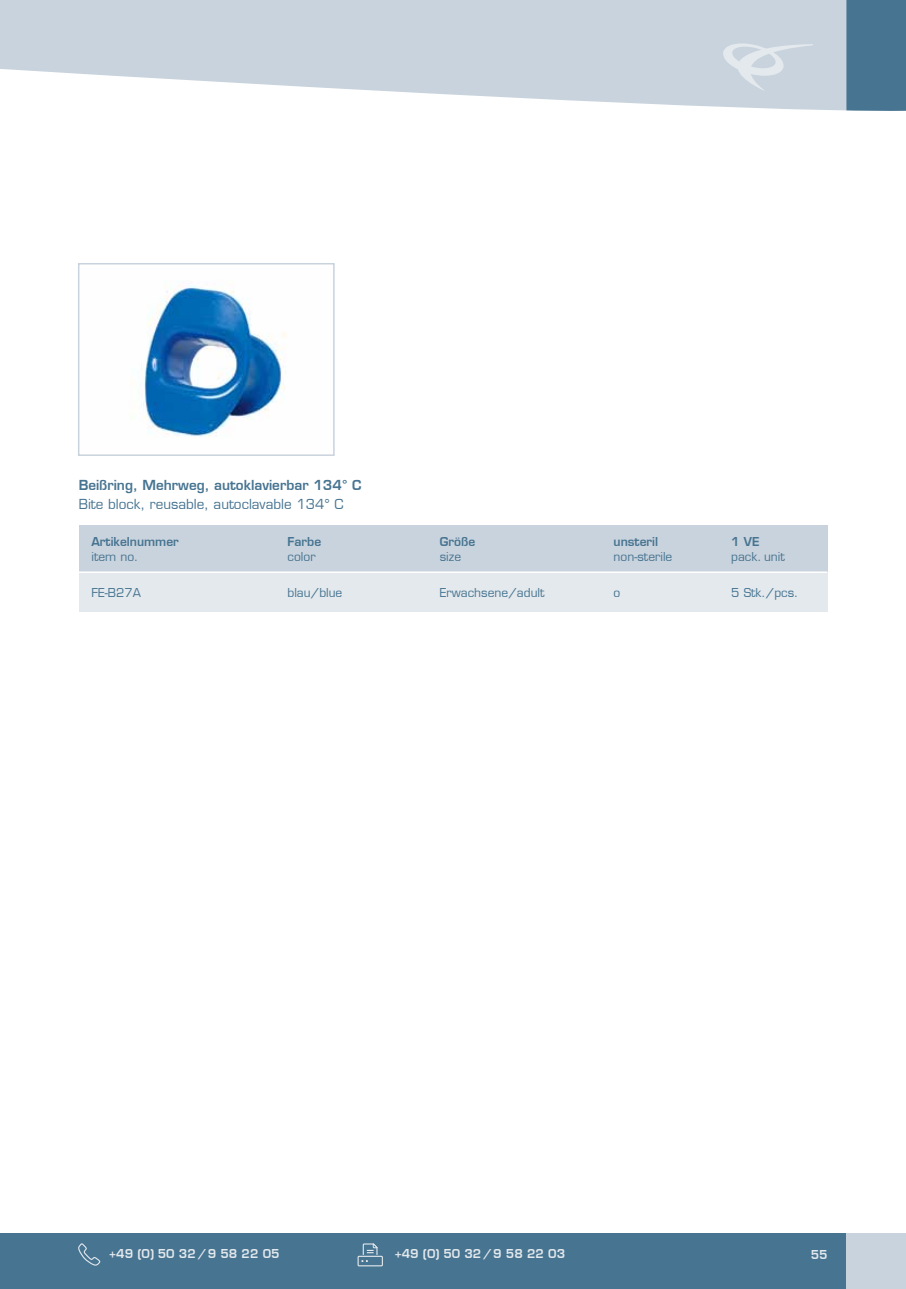
<style>
.page{position:relative;width:906px;height:1289px;background:#fff}
.page>*{position:absolute;margin:0;border:0;box-sizing:border-box;transform-origin:0 0}
.t1{font:600 13.5px "Eurostile";color:#477491}
.t2{font:13.5px "Eurostile";color:#477491}
.t3{font:12px "Eurostile";color:#477491}
.t4{font:600 12px "Eurostile";color:#e3e9ed}
.t5{font:600 12px "Eurostile";color:#477491}
</style>
<div class="page">
<div style="left:0;top:0;width:906px;height:119px;background:#c9d3dd"></div>
<div style="left:846px;top:0;width:60px;height:69px;background:#477491"></div>
<img style="left:131px;top:285px;width:155px;height:153px">
<div style="left:78px;top:263px;width:257px;height:193px;border:2px solid #c9d3dd"></div>
<div style="left:79px;top:572px;width:748px;height:40px;background:#e3e9ed"></div>
<div style="left:79px;top:525px;width:748px;height:47px;background:#c9d3dd"></div>
<hr style="left:79px;top:571px;width:748px;height:2px;background:#fff">
<div style="left:0;top:1233px;width:906px;height:55px;background:#477491"></div>
<div style="left:846px;top:1233px;width:60px;height:55px;background:#c9d3dd"></div>
<svg style="left:78px;top:1243px;width:23px;height:23px"></svg>
<div style="left:357px;top:1255px;width:26px;height:11px;border:1px solid #e3e9ed"></div>
<svg style="left:361px;top:1243px;width:18px;height:18px"></svg>
<svg style="left:723px;top:43px;width:90px;height:26px"></svg>
<svg style="left:0;top:69px;width:906px;height:50px;fill:#fff"></svg>
<p class="t1" style="left:79px;top:476px;width:284px">Beißring, Mehrweg, autoklavierbar 134° C</p>
<p class="t2" style="left:79px;top:496px;width:266px">Bite block, reusable, autoclavable 134° C</p>
<p class="t5" style="left:440px;top:534px;width:37px">Größe</p>
<p class="t3" style="left:440px;top:549px;width:23px">size</p>
<p class="t5" style="left:287px;top:534px;width:35px">Farbe</p>
<p class="t3" style="left:287px;top:549px;width:30px">color</p>
<p class="t3" style="left:287px;top:585px;width:56px">blau/blue</p>
<p class="t5" style="left:613px;top:534px;width:46px">unsteril</p>
<p class="t3" style="left:613px;top:549px;width:60px">non-sterile</p>
<p class="t3" style="left:613px;top:585px;width:8px">o</p>
<p class="t5" style="left:91px;top:534px;width:89px">Artikelnummer</p>
<p class="t3" style="left:91px;top:549px;width:48px">item no.</p>
<p class="t5" style="left:731px;top:534px;width:30px">1 VE</p>
<p class="t3" style="left:731px;top:549px;width:55px">pack. unit</p>
<p class="t3" style="left:91px;top:585px;width:51px">FE-B27A</p>
<p class="t3" style="left:731px;top:585px;width:69px">5 Stk./pcs.</p>
<p class="t3" style="left:440px;top:585px;width:106px">Erwachsene/adult</p>
<p class="t4" style="left:109px;top:1246px;width:172px">+49 (0) 50 32 / 9 58 22 05</p>
<p class="t4" style="left:395px;top:1246px;width:172px">+49 (0) 50 32 / 9 58 22 03</p>
<p class="t4" style="left:810px;top:1246px;width:18px">55</p>
</div>
